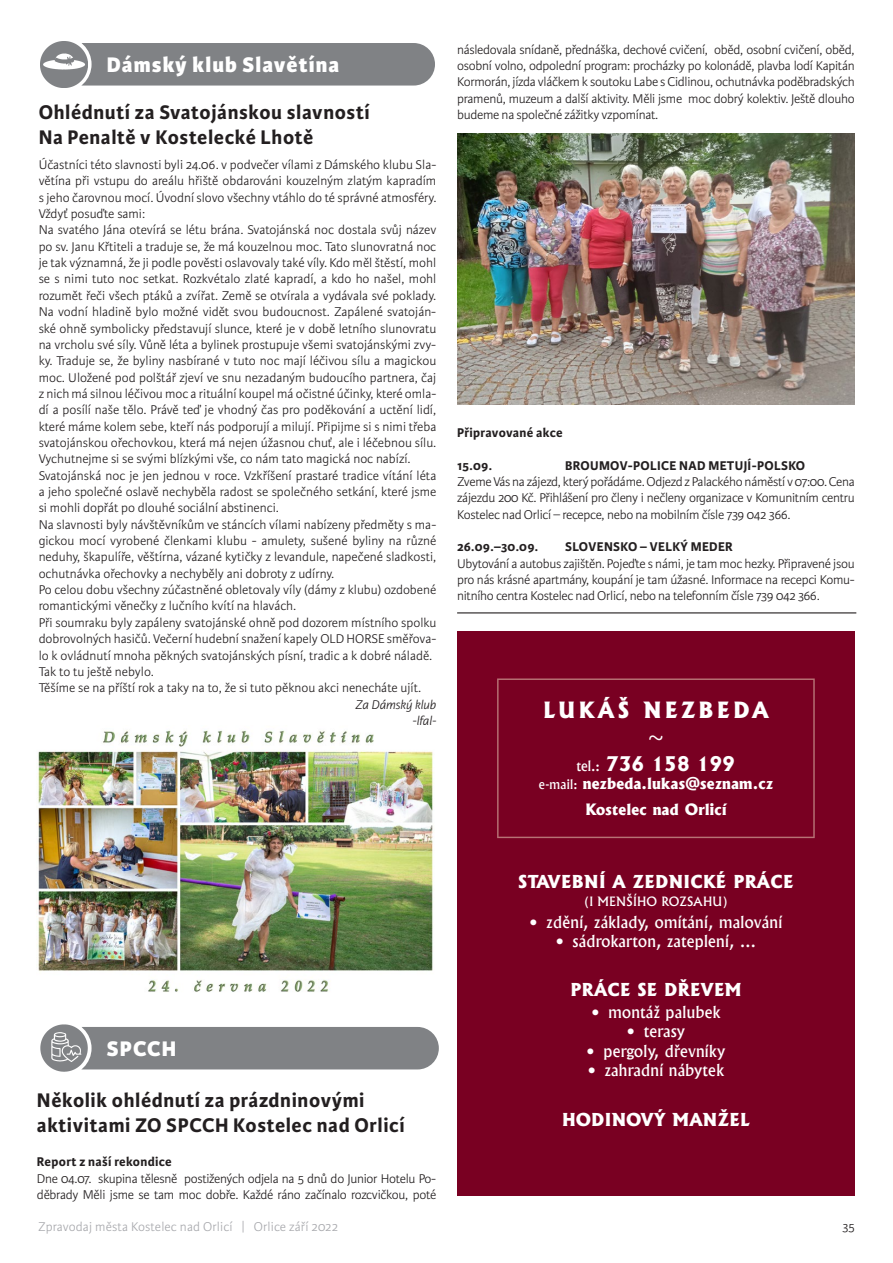
<style>
.page{position:relative;width:893px;height:1263px;background:#fff}
.page>*{position:absolute;margin:0;border:0;box-sizing:border-box;transform-origin:0 0}
.t1{font:500 48.15px "Liebe Erika";color:#fff}
.t2{font:800 22.5px "Karmina Sans";letter-spacing:.05em;color:#fff}
.t3{font:800 21.45px "Albertus";letter-spacing:.15em;color:#fff}
.t4{font:700 21px/25.2px "Karmina Sans";letter-spacing:.03em;color:#231f20}
.t5{font:800 19.35px "Albertus";color:#fff}
.t6{font:800 17.1px "Albertus";letter-spacing:.02em;color:#fff}
.t7{font:500 16.05px "Albertus";letter-spacing:.02em;color:#fff}
.t8{font:800 15px/25.7px "Albertus";letter-spacing:.02em;color:#fff;text-align:center}
.t9{font:300 13.5px/16.4px "Karmina Sans";color:#231f20;text-align:justify}
.t10{font:300 13.5px/16.4px "Karmina Sans";letter-spacing:-.02em;color:#231f20}
.t11{font:700 13.5px "Karmina Sans";letter-spacing:.025em;color:#231f20}
.t12{font:300 13.5px "Karmina Sans";letter-spacing:.01em;color:#a8a9ad}
.t13{font:italic 300 13.5px/16.4px "Karmina Sans";color:#231f20;text-align:right}
.t14{font:500 12.3px "Albertus";letter-spacing:.02em;color:#fff}
.s1{font-weight:500;font-size:13.95px}
.s2{font-weight:500;font-size:12.9px}
</style>
<div class="page">
<div style="left:88px;top:43px;width:347px;height:43px;background:#808285"></div>
<div style="left:37px;top:37px;width:55px;height:55px;background:#fff;border-radius:50%"></div>
<img style="left:41px;top:41px;width:47px;height:47px">
<img style="left:38px;top:730px;width:395px;height:262px">
<div style="left:88px;top:1027px;width:351px;height:42px;background:#808285"></div>
<svg style="left:37px;top:1021px;width:55px;height:54px"></svg>
<img style="left:41px;top:1025px;width:47px;height:46px">
<img style="left:457px;top:134px;width:398px;height:270px">
<hr style="left:457px;top:612px;width:399px;height:1px;background:#231f20">
<div style="left:457px;top:631px;width:398px;height:565px;background:#790022"></div>
<svg style="left:497px;top:678px;width:318px;height:160px"></svg>
<h2 class="t2" style="left:107px;top:51px;width:234px">Dámský klub Slavětína</h2>
<h3 class="t4" style="left:39px;top:100px;width:333px">Ohlédnutí za Svatojánskou slavností<br>Na Penaltě v Kostelecké Lhotě</h3>
<p class="t9" style="left:39px;top:157px;width:399px;text-align:left">Účastníci této slavnosti byli 24.06. v podvečer vílami z Dámského klubu Sla&shy;větína při vstupu do areálu hřiště obdarováni kouzelným zlatým kapradím s jeho čarovnou mocí. Úvodní slovo všechny vtáhlo do té správné atmosféry.<br>Vždyť posuďte sami:<br>Na svatého Jána otevírá se létu brána. Svatojánská noc dostala svůj název po sv. Janu Křtiteli a traduje se, že má kouzelnou moc. Tato slunovratná noc je tak významná, že ji podle pověsti oslavovaly také víly. Kdo měl štěstí, mohl se s nimi tuto noc setkat. Rozkvétalo zlaté kapradí, a kdo ho našel, mohl rozumět řeči všech ptáků a zvířat. Země se otvírala a vydávala své poklady.<br>Na vodní hladině bylo možné vidět svou budoucnost. Zapálené svatoján&shy;ské ohně symbolicky představují slunce, které je v době letního slunovratu na vrcholu své síly. Vůně léta a bylinek prostupuje všemi svatojánskými zvy&shy;ky. Traduje se, že byliny nasbírané v tuto noc mají léčivou sílu a magickou moc. Uložené pod polštář zjeví ve snu nezadaným budoucího partnera, čaj z nich má silnou léčivou moc a rituální koupel má očistné účinky, které omla&shy;dí a posílí naše tělo. Právě teď je vhodný čas pro poděkování a uctění lidí, které máme kolem sebe, kteří nás podporují a milují. Připijme si s nimi třeba svatojánskou ořechovkou, která má nejen úžasnou chuť, ale i léčebnou sílu.<br>Vychutnejme si se svými blízkými vše, co nám tato magická noc nabízí.<br>Svatojánská noc je jen jednou v roce. Vzkříšení prastaré tradice vítání léta a jeho společné oslavě nechyběla radost se společného setkání, které jsme si mohli dopřát po dlouhé sociální abstinenci.<br>Na slavnosti byly návštěvníkům ve stáncích vílami nabízeny předměty s ma&shy;gickou mocí vyrobené členkami klubu - amulety, sušené byliny na různé neduhy, škapulíře, věštírna, vázané kytičky z levandule, napečené sladkosti, ochutnávka ořechovky a nechyběly ani dobroty z udírny.<br>Po celou dobu všechny zúčastněné obletovaly víly (dámy z klubu) ozdobené romantickými věnečky z lučního kvítí na hlavách.<br>Při soumraku byly zapáleny svatojánské ohně pod dozorem místního spolku dobrovolných hasičů. Večerní hudební snažení kapely OLD HORSE směřova&shy;lo k ovládnutí mnoha pěkných svatojánských písní, tradic a k dobré náladě.<br>Tak to tu ještě nebylo.<br>Těšíme se na příští rok a taky na to, že si tuto pěknou akci nenecháte ujít.</p>
<p class="t13" style="left:355px;top:696px;width:82px">Za Dámský klub -lfal-</p>
<p class="t9" style="left:457px;top:41px;width:399px">následovala snídaně, přednáška, dechové cvičení, oběd, osobní cvičení, oběd, osobní volno, odpolední program: procházky po kolonádě, plavba lodí Kapitán Kormorán, jízda vláčkem k soutoku Labe s Cidlinou, ochutnávka poděbradských pramenů, muzeum a další aktivity. Měli jsme moc dobrý kolektiv. Ještě dlouho budeme na společné zážitky vzpomínat.</p>
<p class="t11" style="left:457px;top:425px;width:107px">Připravované akce</p>
<p class="t11" style="left:457px;top:457px;width:36px">15.09.</p>
<p class="t11" style="left:565px;top:457px;width:242px">BROUMOV-POLICE NAD METUJÍ-POLSKO</p>
<p class="t9" style="left:457px;top:474px;width:399px">Zveme Vás na zájezd, který pořádáme. Odjezd z Palackého náměstí v 07:00. Cena zájezdu 200 Kč. Přihlášení pro členy i nečleny organizace v Komunitním centru Kostelec nad Orlicí – recepce, nebo na mobilním čísle 739 042 366.</p>
<p class="t11" style="left:457px;top:539px;width:82px">26.09.–30.09.</p>
<p class="t11" style="left:565px;top:539px;width:169px">SLOVENSKO – VELKÝ MEDER</p>
<p class="t9" style="left:457px;top:555px;width:399px">Ubytování a autobus zajištěn. Pojeďte s námi, je tam moc hezky. Připravené jsou pro nás krásné apartmány, koupání je tam úžasné. Informace na recepci Komu&shy;nitního centra Kostelec nad Orlicí, nebo na telefonním čísle 739 042 366.</p>
<h3 class="t3" style="left:543px;top:697px;width:227px">LUKÁŠ NEZBEDA</h3>
<h1 class="t1" style="left:648px;top:710px;width:17px">~</h1>
<h3 class="t5" style="left:576px;top:751px;width:160px"><span class="s1">tel.:</span> 736 158 199</h3>
<p class="t8" style="left:539px;top:771px;width:235px"><span class="s2">e-mail:</span> nezbeda.lukas@seznam.cz<br>Kostelec nad Orlicí</p>
<h2 class="t2" style="left:107px;top:1035px;width:71px">SPCCH</h2>
<h3 class="t4" style="left:37px;top:1087px;width:369px">Několik ohlédnutí za prázdninovými aktivitami ZO SPCCH Kostelec nad Orlicí</h3>
<p class="t11" style="left:37px;top:1154px;width:136px">Report z naší rekondice</p>
<p class="t10" style="left:37px;top:1170px;width:401px">Dne 04.07. skupina tělesně postižených odjela na 5 dnů do Junior Hotelu Po&shy;děbrady Měli jsme se tam moc dobře. Každé ráno začínalo rozcvičkou, poté</p>
<p class="t6" style="left:518px;top:870px;width:277px">STAVEBNÍ A ZEDNICKÉ PRÁCE</p>
<p class="t14" style="left:584px;top:894px;width:145px">(I MENŠÍHO ROZSAHU)</p>
<p class="t7" style="left:529px;top:912px;width:254px">• zdění, základy, omítání, malování</p>
<p class="t7" style="left:556px;top:931px;width:202px">• sádrokarton, zateplení, ...</p>
<p class="t6" style="left:570px;top:979px;width:173px">PRÁCE SE DŘEVEM</p>
<p class="t7" style="left:591px;top:1002px;width:131px">• montáž palubek</p>
<p class="t7" style="left:627px;top:1022px;width:60px">• terasy</p>
<p class="t7" style="left:587px;top:1041px;width:140px">• pergoly, dřevníky</p>
<p class="t7" style="left:588px;top:1060px;width:138px">• zahradní nábytek</p>
<p class="t6" style="left:562px;top:1108px;width:189px">HODINOVÝ MANŽEL</p>
<p class="t12" style="left:38px;top:1220px;width:302px">Zpravodaj města Kostelec nad Orlicí | Orlice září 2022</p>
<p class="t9" style="left:843px;top:1219px;width:14px">35</p>
</div>
